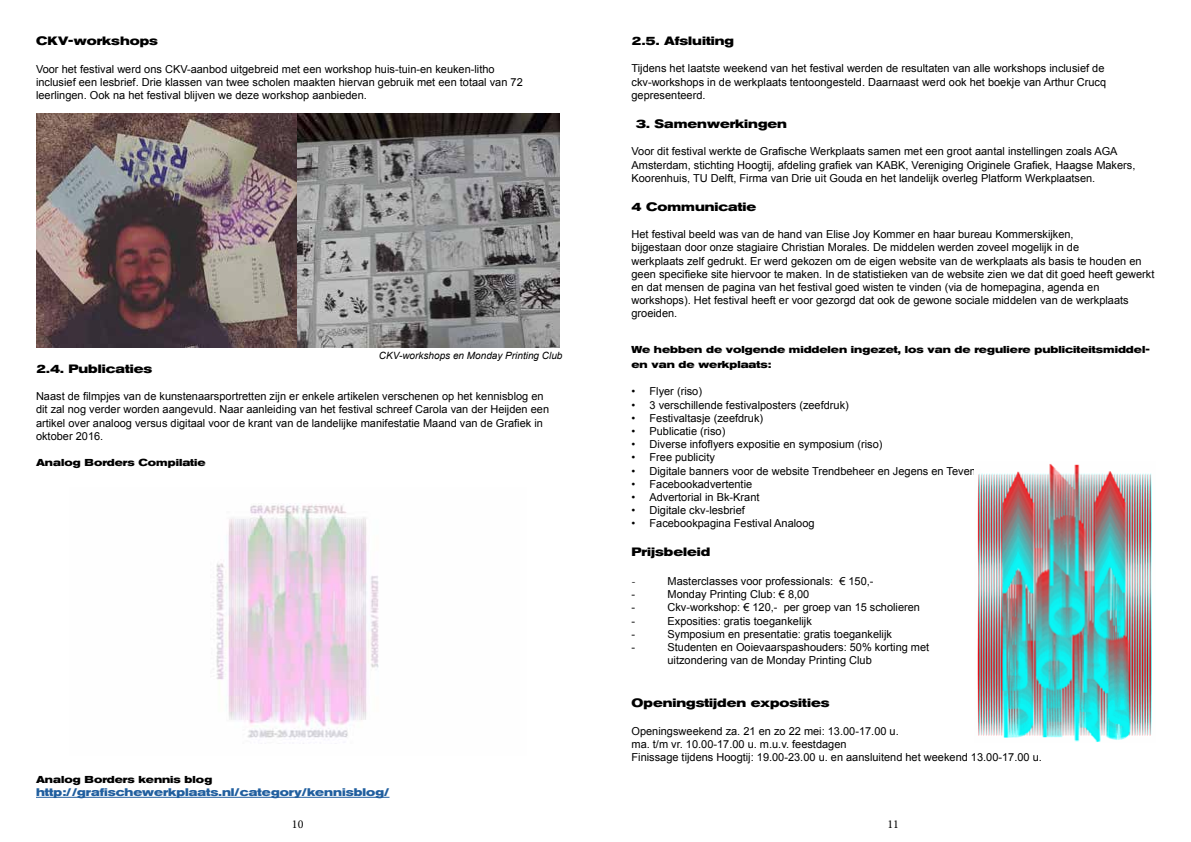
<style>
.page{position:relative;width:1191px;height:842px;background:#fff}
.page>*{position:absolute;margin:0;border:0;box-sizing:border-box;transform-origin:0 0}
.t1{font:700 expanded 12px "Akzidenz Grotesk BE";color:#000}
.t2{font:12px "Minion Pro";color:#000}
.t3{font:11px/13.2px "Arial";color:#000}
.t4{font:700 expanded 11px "Akzidenz Grotesk BE";color:#215f9f}
.t5{font:700 expanded 10px/14.4px "Akzidenz Grotesk BE";color:#000}
.t6{font:italic 10px "Arial";color:#000}
</style>
<div class="page">
<hr style="left:36px;top:797px;width:353px;height:1px;background:#215f9f">
<img style="left:36px;top:113px;width:523px;height:234px">
<img style="left:216px;top:503px;width:163px;height:241px">
<img style="left:977px;top:464px;width:175px;height:278px">
<p class="t1" style="left:36px;top:34px;width:123px">CKV-workshops</p>
<p class="t3" style="left:36px;top:62px;width:488px">Voor het festival werd ons CKV-aanbod uitgebreid met een workshop huis-tuin-en keuken-litho inclusief een lesbrief. Drie klassen van twee scholen maakten hiervan gebruik met een totaal van 72 leerlingen. Ook na het festival blijven we deze workshop aanbieden.</p>
<p class="t6" style="left:379px;top:349px;width:185px">CKV-workshops en Monday Printing Club</p>
<p class="t1" style="left:36px;top:361px;width:118px">2.4. Publicaties</p>
<p class="t3" style="left:36px;top:390px;width:514px">Naast de filmpjes van de kunstenaarsportretten zijn er enkele artikelen verschenen op het kennisblog en dit zal nog verder worden aangevuld. Naar aanleiding van het festival schreef Carola van der Heijden een artikel over analoog versus digitaal voor de krant van de landelijke manifestatie Maand van de Grafiek in oktober 2016.</p>
<p class="t5" style="left:36px;top:456px;width:171px">Analog Borders Compilatie</p>
<p class="t5" style="left:36px;top:772px;width:178px">Analog Borders kennis blog</p>
<p class="t4" style="left:36px;top:786px;width:355px">http://grafischewerkplaats.nl/category/kennisblog/</p>
<p class="t1" style="left:631px;top:34px;width:104px">2.5. Afsluiting</p>
<p class="t3" style="left:631px;top:62px;width:476px">Tijdens het laatste weekend van het festival werden de resultaten van alle workshops inclusief de ckv-workshops in de werkplaats tentoongesteld. Daarnaast werd ook het boekje van Arthur Crucq gepresenteerd.</p>
<p class="t1" style="left:636px;top:117px;width:152px">3. Samenwerkingen</p>
<p class="t3" style="left:631px;top:145px;width:505px">Voor dit festival werkte de Grafische Werkplaats samen met een groot aantal instellingen zoals AGA<br>Amsterdam, stichting Hoogtij, afdeling grafiek van KABK, Vereniging Originele Grafiek, Haagse Makers,<br>Koorenhuis, TU Delft, Firma van Drie uit Gouda en het landelijk overleg Platform Werkplaatsen.</p>
<p class="t1" style="left:631px;top:199px;width:126px">4 Communicatie</p>
<p class="t3" style="left:631px;top:228px;width:524px">Het festival beeld was van de hand van Elise Joy Kommer en haar bureau Kommerskijken,<br>bijgestaan door onze stagiaire Christian Morales. De middelen werden zoveel mogelijk in de<br>werkplaats zelf gedrukt. Er werd gekozen om de eigen website van de werkplaats als basis te houden en geen specifieke site hiervoor te maken. In de statistieken van de website zien we dat dit goed heeft gewerkt en dat mensen de pagina van het festival goed wisten te vinden (via de homepagina, agenda en workshops). Het festival heeft er voor gezorgd dat ook de gewone sociale middelen van de werkplaats groeiden.</p>
<p class="t5" style="left:631px;top:343px;width:520px">We hebben de volgende middelen ingezet, los van de reguliere publiciteitsmiddel&shy;en van de werkplaats:</p>
<p class="t3" style="left:631px;top:385px;width:72px">• Flyer (riso)</p>
<p class="t3" style="left:631px;top:398px;width:219px">• 3 verschillende festivalposters (zeefdruk)</p>
<p class="t3" style="left:631px;top:411px;width:133px">• Festivaltasje (zeefdruk)</p>
<p class="t3" style="left:631px;top:424px;width:95px">• Publicatie (riso)</p>
<p class="t3" style="left:631px;top:438px;width:252px">• Diverse infoflyers expositie en symposium (riso)</p>
<p class="t3" style="left:631px;top:451px;width:85px">• Free publicity</p>
<p class="t3" style="left:631px;top:464px;width:351px">• Digitale banners voor de website Trendbeheer en Jegens en Tevens</p>
<p class="t3" style="left:631px;top:477px;width:122px">• Facebookadvertentie</p>
<p class="t3" style="left:631px;top:490px;width:130px">• Advertorial in Bk-Krant</p>
<p class="t3" style="left:631px;top:504px;width:115px">• Digitale ckv-lesbrief</p>
<p class="t3" style="left:631px;top:517px;width:185px">• Facebookpagina Festival Analoog</p>
<p class="t1" style="left:631px;top:545px;width:80px">Prijsbeleid</p>
<p class="t2" style="left:631px;top:573px;width:6px">-</p>
<p class="t3" style="left:667px;top:574px;width:208px">Masterclasses voor professionals: € 150,-</p>
<p class="t3" style="left:631px;top:588px;width:5px">-</p>
<p class="t3" style="left:667px;top:588px;width:143px">Monday Printing Club: € 8,00</p>
<p class="t3" style="left:631px;top:601px;width:5px">-</p>
<p class="t3" style="left:667px;top:601px;width:254px">Ckv-workshop: € 120,- per groep van 15 scholieren</p>
<p class="t3" style="left:631px;top:614px;width:5px">-</p>
<p class="t3" style="left:667px;top:614px;width:146px">Exposities: gratis toegankelijk</p>
<p class="t3" style="left:631px;top:627px;width:5px">-</p>
<p class="t3" style="left:667px;top:627px;width:226px">Symposium en presentatie: gratis toegankelijk</p>
<p class="t3" style="left:631px;top:640px;width:5px">-</p>
<p class="t3" style="left:667px;top:640px;width:263px">Studenten en Ooievaarspashouders: 50% korting met uitzondering van de Monday Printing Club</p>
<p class="t1" style="left:631px;top:696px;width:199px">Openingstijden exposities</p>
<p class="t3" style="left:631px;top:724px;width:412px">Openingsweekend za. 21 en zo 22 mei: 13.00-17.00 u.<br>ma. t/m vr. 10.00-17.00 u. m.u.v. feestdagen<br>Finissage tijdens Hoogtij: 19.00-23.00 u. en aansluitend het weekend 13.00-17.00 u.</p>
<p class="t2" style="left:292px;top:816px;width:13px">10</p>
<p class="t2" style="left:887px;top:816px;width:13px">11</p>
</div>
